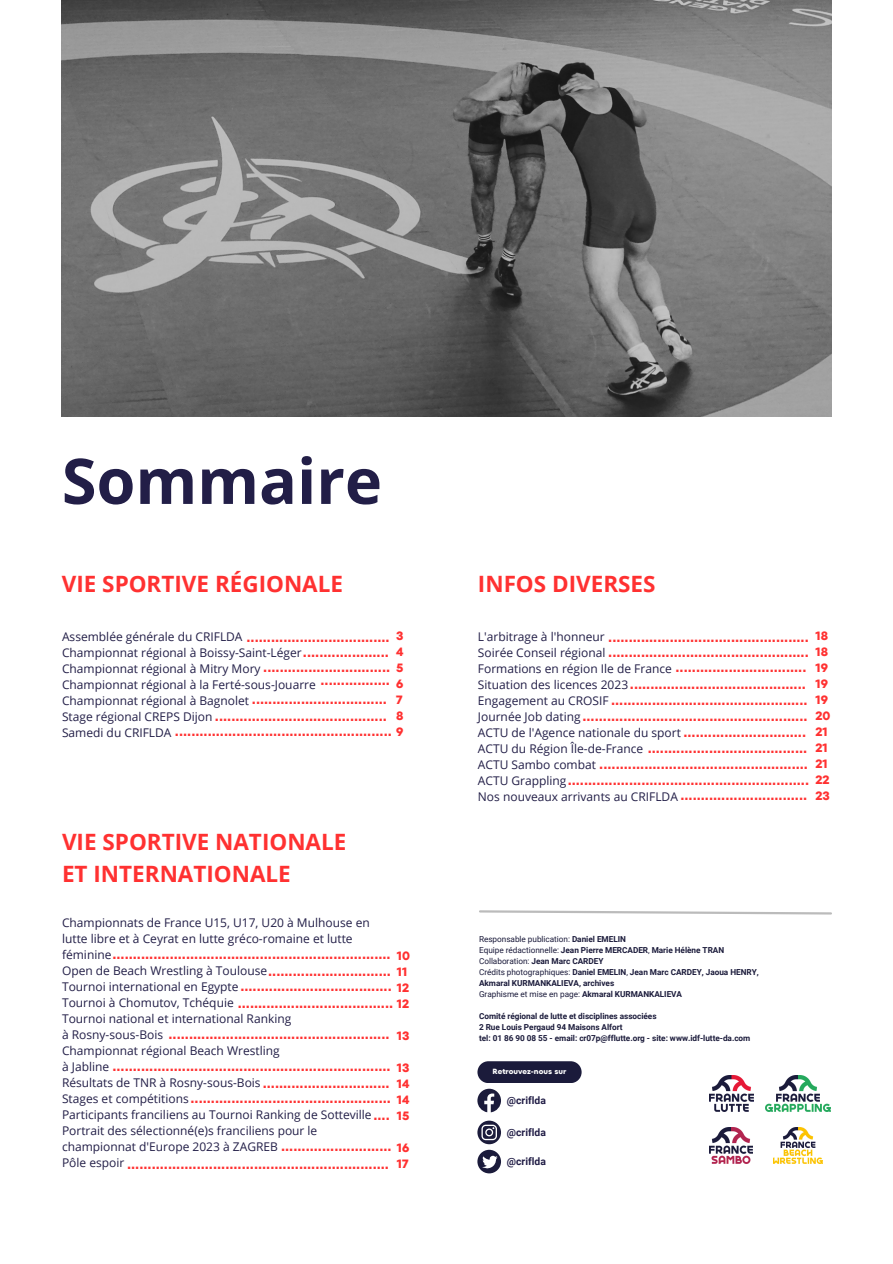
<style>
.page{position:relative;width:893px;height:1264px;background:#fff}
.page>*{position:absolute;margin:0;border:0;box-sizing:border-box;transform-origin:0 0}
.t1{font:700 63px "Open Sans";color:#221e47}
.t2{font:700 22.5px "Open Sans";color:#ff3131}
.t3{font:700 15px "TT Fors";color:#ff3131}
.t4{font:12px/16px "Open Sans";color:#221e47}
.t5{font:700 12px "TT Fors";color:#ff3131}
.t6{font:700 10.35px "Roboto";color:#221e47}
.t7{font:700 8.25px/10.9px "Roboto";letter-spacing:-.005em;color:#1b1b3b}
.t8{font:8.25px "Roboto";letter-spacing:-.005em;color:#1b1b3b}
.t9{font:700 7.5px "TT Fors";color:#fff}
.s1{font-weight:700}
.s2{font-weight:400}
</style>
<div class="page">
<img style="left:710px;top:1075px;width:43px;height:36px">
<img style="left:765px;top:1075px;width:65px;height:36px">
<img style="left:710px;top:1127px;width:42px;height:36px">
<img style="left:773px;top:1127px;width:49px;height:36px">
<svg style="left:479px;top:910px;width:353px;height:5px"></svg>
<svg style="left:477px;top:1088px;width:24px;height:24px"></svg>
<svg style="left:477px;top:1120px;width:24px;height:53px"></svg>
<img style="left:62px;top:0;width:769px;height:416px">
<div style="left:477px;top:1061px;width:104px;height:22px;background:#1b1b3b;border-radius:11px"></div>
<p class="t1" style="left:62px;top:436px;width:322px">Sommaire</p>
<p class="t2" style="left:62px;top:567px;width:283px">VIE SPORTIVE RÉGIONALE</p>
<p class="t4" style="left:62px;top:628px;width:182px">Assemblée générale du CRIFLDA</p>
<p class="t4" style="left:62px;top:644px;width:241px">Championnat régional à Boissy-Saint-Léger</p>
<p class="t4" style="left:62px;top:660px;width:200px">Championnat régional à Mitry Mory</p>
<p class="t4" style="left:62px;top:676px;width:255px">Championnat régional à la Ferté-sous-Jouarre</p>
<p class="t4" style="left:62px;top:692px;width:188px">Championnat régional à Bagnolet</p>
<p class="t4" style="left:62px;top:708px;width:152px">Stage régional CREPS Dijon</p>
<p class="t4" style="left:62px;top:724px;width:111px">Samedi du CRIFLDA</p>
<p class="t5" style="left:396px;top:627px;width:9px">3</p>
<p class="t5" style="left:396px;top:643px;width:9px">4</p>
<p class="t5" style="left:396px;top:659px;width:9px">5</p>
<p class="t5" style="left:396px;top:675px;width:9px">6</p>
<p class="t5" style="left:396px;top:691px;width:8px">7</p>
<p class="t5" style="left:396px;top:707px;width:9px">8</p>
<p class="t5" style="left:396px;top:723px;width:9px">9</p>
<p class="t3" style="left:246px;top:626px;width:145px">...................................</p>
<p class="t3" style="left:303px;top:641px;width:87px">.....................</p>
<p class="t3" style="left:263px;top:656px;width:128px">...............................</p>
<p class="t3" style="left:320px;top:669px;width:71px">.................</p>
<p class="t3" style="left:252px;top:688px;width:136px">.................................</p>
<p class="t3" style="left:215px;top:705px;width:173px">..........................................</p>
<p class="t3" style="left:175px;top:720px;width:218px">.....................................................</p>
<p class="t2" style="left:62px;top:826px;width:286px">VIE SPORTIVE NATIONALE</p>
<p class="t2" style="left:62px;top:857px;width:230px">ET INTERNATIONALE</p>
<p class="t4" style="left:62px;top:914px;width:309px">Championnats de France U15, U17, U20 à Mulhouse en lutte libre et à Ceyrat en lutte gréco-romaine et lutte féminine</p>
<p class="t4" style="left:62px;top:962px;width:207px">Open de Beach Wrestling à Toulouse</p>
<p class="t4" style="left:62px;top:978px;width:178px">Tournoi international en Egypte</p>
<p class="t4" style="left:62px;top:994px;width:173px">Tournoi à Chomutov, Tchéquie</p>
<p class="t4" style="left:62px;top:1010px;width:231px">Tournoi national et international Ranking</p>
<p class="t4" style="left:62px;top:1026px;width:102px">à Rosny-sous-Bois</p>
<p class="t4" style="left:62px;top:1042px;width:219px">Championnat régional Beach Wrestling</p>
<p class="t4" style="left:62px;top:1058px;width:49px">à Jabline</p>
<p class="t4" style="left:62px;top:1074px;width:200px">Résultats de TNR à Rosny-sous-Bois</p>
<p class="t4" style="left:62px;top:1090px;width:128px">Stages et compétitions</p>
<p class="t4" style="left:62px;top:1106px;width:311px">Participants franciliens au Tournoi Ranking de Sotteville</p>
<p class="t4" style="left:62px;top:1122px;width:257px">Portrait des sélectionné(e)s franciliens pour le championnat d'Europe 2023 à ZAGREB</p>
<p class="t4" style="left:62px;top:1154px;width:64px">Pôle espoir</p>
<p class="t5" style="left:396px;top:947px;width:15px">10</p>
<p class="t5" style="left:396px;top:963px;width:12px">11</p>
<p class="t5" style="left:396px;top:979px;width:14px">12</p>
<p class="t5" style="left:396px;top:995px;width:14px">12</p>
<p class="t5" style="left:396px;top:1027px;width:14px">13</p>
<p class="t5" style="left:396px;top:1059px;width:14px">13</p>
<p class="t5" style="left:396px;top:1075px;width:14px">14</p>
<p class="t5" style="left:396px;top:1091px;width:14px">14</p>
<p class="t5" style="left:396px;top:1107px;width:14px">15</p>
<p class="t5" style="left:396px;top:1139px;width:14px">16</p>
<p class="t5" style="left:396px;top:1155px;width:13px">17</p>
<p class="t3" style="left:112px;top:943px;width:280px">....................................................................</p>
<p class="t3" style="left:268px;top:960px;width:124px">..............................</p>
<p class="t3" style="left:240px;top:975px;width:153px">.....................................</p>
<p class="t3" style="left:238px;top:992px;width:157px">......................................</p>
<p class="t3" style="left:168px;top:1023px;width:222px">......................................................</p>
<p class="t3" style="left:112px;top:1055px;width:280px">....................................................................</p>
<p class="t3" style="left:263px;top:1071px;width:128px">...............................</p>
<p class="t3" style="left:190px;top:1086px;width:202px">.................................................</p>
<p class="t3" style="left:373px;top:1103px;width:18px">....</p>
<p class="t3" style="left:281px;top:1135px;width:112px">...........................</p>
<p class="t3" style="left:127px;top:1153px;width:263px">................................................................</p>
<p class="t2" style="left:478px;top:567px;width:179px">INFOS DIVERSES</p>
<p class="t5" style="left:815px;top:627px;width:14px">18</p>
<p class="t5" style="left:815px;top:643px;width:14px">18</p>
<p class="t5" style="left:815px;top:659px;width:14px">19</p>
<p class="t5" style="left:815px;top:675px;width:14px">19</p>
<p class="t5" style="left:815px;top:691px;width:14px">19</p>
<p class="t5" style="left:815px;top:707px;width:17px">20</p>
<p class="t5" style="left:815px;top:723px;width:14px">21</p>
<p class="t5" style="left:815px;top:739px;width:14px">21</p>
<p class="t5" style="left:815px;top:755px;width:14px">21</p>
<p class="t5" style="left:815px;top:771px;width:16px">22</p>
<p class="t5" style="left:815px;top:787px;width:16px">23</p>
<p class="t4" style="left:478px;top:628px;width:128px">L'arbitrage à l'honneur</p>
<p class="t4" style="left:478px;top:644px;width:129px">Soirée Conseil régional</p>
<p class="t4" style="left:478px;top:660px;width:195px">Formations en région Ile de France</p>
<p class="t4" style="left:478px;top:676px;width:152px">Situation des licences 2023</p>
<p class="t4" style="left:478px;top:692px;width:132px">Engagement au CROSIF</p>
<p class="t4" style="left:478px;top:708px;width:104px">Journée Job dating</p>
<p class="t4" style="left:478px;top:724px;width:204px">ACTU de l'Agence nationale du sport</p>
<p class="t4" style="left:478px;top:740px;width:167px">ACTU du Région Île-de-France</p>
<p class="t4" style="left:478px;top:756px;width:120px">ACTU Sambo combat</p>
<p class="t4" style="left:478px;top:772px;width:90px">ACTU Grappling</p>
<p class="t4" style="left:478px;top:788px;width:201px">Nos nouveaux arrivants au CRIFLDA</p>
<p class="t3" style="left:608px;top:626px;width:202px">.................................................</p>
<p class="t3" style="left:608px;top:641px;width:202px">.................................................</p>
<p class="t3" style="left:675px;top:656px;width:132px">................................</p>
<p class="t3" style="left:630px;top:673px;width:177px">...........................................</p>
<p class="t3" style="left:611px;top:689px;width:198px">................................................</p>
<p class="t3" style="left:582px;top:705px;width:226px">.......................................................</p>
<p class="t3" style="left:683px;top:721px;width:124px">..............................</p>
<p class="t3" style="left:647px;top:736px;width:161px">.......................................</p>
<p class="t3" style="left:599px;top:752px;width:210px">...................................................</p>
<p class="t3" style="left:680px;top:784px;width:128px">...............................</p>
<p class="t3" style="left:567px;top:769px;width:243px">...........................................................</p>
<p class="t8" style="left:479px;top:934px;width:148px">Responsable publication: <span class="s1">Daniel EMELIN</span></p>
<p class="t7" style="left:479px;top:944px;width:247px"><span class="s2">Equipe rédactionnelle:</span> Jean Pierre MERCADER<span class="s2">,</span> Marie Hélène TRAN</p>
<p class="t8" style="left:479px;top:956px;width:126px">Collaboration: <span class="s1">Jean Marc CARDEY</span></p>
<p class="t7" style="left:479px;top:966px;width:281px"><span class="s2">Crédits photographiques:</span> Daniel EMELIN<span class="s2">,</span> Jean Marc CARDEY, Jaoua HENRY,<br>Akmaral KURMANKALIEVA, archives</p>
<p class="t8" style="left:479px;top:989px;width:204px">Graphisme et mise en page: <span class="s1">Akmaral KURMANKALIEVA</span></p>
<p class="t7" style="left:479px;top:1010px;width:179px">Comité régional de lutte et disciplines associées</p>
<p class="t7" style="left:479px;top:1021px;width:145px">2 Rue Louis Pergaud 94 Maisons Alfort</p>
<p class="t7" style="left:479px;top:1032px;width:273px">tel: 01 86 90 08 55 - email: cr07p@fflutte.org - site: www.idf-lutte-da.com</p>
<p class="t9" style="left:492px;top:1065px;width:75px">Retrouvez-nous sur</p>
<p class="t6" style="left:507px;top:1094px;width:40px">@criflda</p>
<p class="t6" style="left:507px;top:1126px;width:40px">@criflda</p>
<p class="t6" style="left:507px;top:1155px;width:40px">@criflda</p>
</div>
